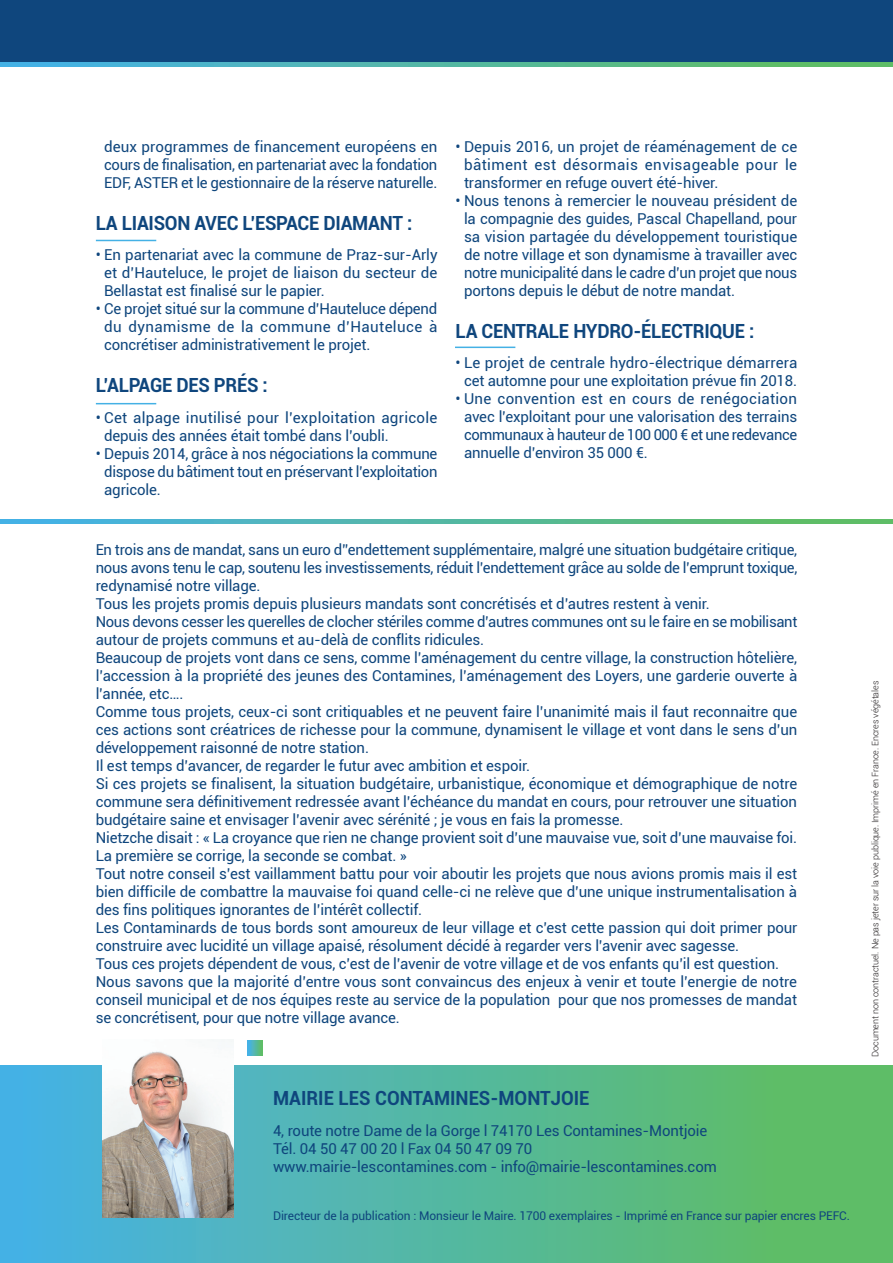
<style>
.page{position:relative;width:893px;height:1263px;background:#fff}
.page>*{position:absolute;margin:0;border:0;box-sizing:border-box;transform-origin:0 0}
.titre{font:700 19.5px "Roboto";letter-spacing:-.015em;color:#0f467d;scale:.95 1}
.texte{font:15px/18px "Roboto";letter-spacing:-.01em;color:#0f467d;text-align:justify}
.texte-2{font:15px/18px "Roboto";letter-spacing:.015em;color:#0f467d}
.texte-3{font:12px "Roboto";letter-spacing:-.01em;color:#0f467d}
.texte-4{font:300 9px "Roboto";letter-spacing:-.01em;color:#231f20}
</style>
<div class="page">
<div style="left:0;top:0;width:893px;height:64px;background:#0f467d"></div>
<div style="left:0;top:1065px;width:893px;height:198px;background:linear-gradient(to right,#47b2e7,#61be5a)"></div>
<svg style="left:0;top:62px;width:893px;height:5px;background:#53b7a2"></svg>
<svg style="left:0;top:519px;width:893px;height:5px;background:#53b7a2"></svg>
<img style="left:102px;top:1041px;width:132px;height:177px">
<hr style="left:96px;top:240px;width:60px;height:1px;background:#44b1e5">
<hr style="left:96px;top:403px;width:60px;height:1px;background:#44b1e5">
<hr style="left:455px;top:347px;width:60px;height:1px;background:#44b1e5">
<svg style="left:247px;top:1040px;width:15px;height:15px"></svg>
<p class="texte" style="left:104px;top:137px;width:335px">deux programmes de financement européens en cours de finalisation, en partenariat avec la fondation EDF, ASTER et le gestionnaire de la réserve naturelle.</p>
<p class="titre" style="left:96px;top:209px;width:335px">LA LIAISON AVEC L’ESPACE DIAMANT :</p>
<p class="texte" style="left:104px;top:245px;width:335px;text-indent:-9px">• En partenariat avec la commune de Praz-sur-Arly et d’Hauteluce, le projet de liaison du secteur de Bellastat est finalisé sur le papier.</p>
<p class="texte" style="left:104px;top:299px;width:335px;text-indent:-9px">• Ce projet situé sur la commune d’Hauteluce dépend du dynamisme de la commune d’Hauteluce à concrétiser administrativement le projet.</p>
<p class="titre" style="left:96px;top:372px;width:183px">L’ALPAGE DES PRÉS :</p>
<p class="texte-2" style="left:104px;top:408px;width:335px;text-indent:-9px">• Cet alpage inutilisé pour l’exploitation agricole depuis des années était tombé dans l’oubli.</p>
<p class="texte" style="left:104px;top:444px;width:335px;text-indent:-9px">• Depuis 2014, grâce à nos négociations la commune dispose du bâtiment tout en préservant l’exploitation agricole.</p>
<p class="texte" style="left:464px;top:137px;width:335px;text-indent:-9px">• Depuis 2016, un projet de réaménagement de ce bâtiment est désormais envisageable pour le transformer en refuge ouvert été-hiver.</p>
<p class="texte" style="left:464px;top:191px;width:335px;text-indent:-9px">• Nous tenons à remercier le nouveau président de la compagnie des guides, Pascal Chapelland, pour sa vision partagée du développement touristique de notre village et son dynamisme à travailler avec notre municipalité dans le cadre d’un projet que nous portons depuis le début de notre mandat.</p>
<p class="titre" style="left:455px;top:317px;width:316px">LA CENTRALE HYDRO-ÉLECTRIQUE :</p>
<p class="texte" style="left:455px;top:353px;width:343px;text-align:center">• Le projet de centrale hydro-électrique démarrera cet automne pour une exploitation prévue fin 2018.</p>
<p class="texte" style="left:464px;top:389px;width:335px;text-indent:-9px">• Une convention est en cours de renégociation avec l’exploitant pour une valorisation des terrains communaux à hauteur de 100 000 € et une redevance annuelle d’environ 35 000 €.</p>
<p class="texte" style="left:96px;top:540px;width:703px">En trois ans de mandat, sans un euro d’’endettement supplémentaire, malgré une situation budgétaire critique, nous avons tenu le cap, soutenu les investissements, réduit l’endettement grâce au solde de l’emprunt toxique, redynamisé notre village.</p>
<p class="texte" style="left:96px;top:594px;width:616px">Tous les projets promis depuis plusieurs mandats sont concrétisés et d’autres restent à venir.</p>
<p class="texte" style="left:96px;top:612px;width:703px">Nous devons cesser les querelles de clocher stériles comme d’autres communes ont su le faire en se mobilisant autour de projets communs et au-delà de conflits ridicules.</p>
<p class="texte" style="left:96px;top:648px;width:703px">Beaucoup de projets vont dans ce sens, comme l’aménagement du centre village, la construction hôtelière, l’accession à la propriété des jeunes des Contamines, l’aménagement des Loyers, une garderie ouverte à l’année, etc….</p>
<p class="texte" style="left:96px;top:702px;width:703px">Comme tous projets, ceux-ci sont critiquables et ne peuvent faire l’unanimité mais il faut reconnaitre que ces actions sont créatrices de richesse pour la commune, dynamisent le village et vont dans le sens d’un développement raisonné de notre station.</p>
<p class="texte" style="left:96px;top:756px;width:436px">Il est temps d’avancer, de regarder le futur avec ambition et espoir.</p>
<p class="texte" style="left:96px;top:774px;width:703px">Si ces projets se finalisent, la situation budgétaire, urbanistique, économique et démographique de notre commune sera définitivement redressée avant l’échéance du mandat en cours, pour retrouver une situation budgétaire saine et envisager l’avenir avec sérénité ; je vous en fais la promesse.</p>
<p class="texte" style="left:96px;top:828px;width:703px">Nietzche disait : « La croyance que rien ne change provient soit d’une mauvaise vue, soit d’une mauvaise foi.<br>La première se corrige, la seconde se combat. »</p>
<p class="texte" style="left:96px;top:864px;width:703px">Tout notre conseil s’est vaillamment battu pour voir aboutir les projets que nous avions promis mais il est bien difficile de combattre la mauvaise foi quand celle-ci ne relève que d’une unique instrumentalisation à des fins politiques ignorantes de l’intérêt collectif.</p>
<p class="texte" style="left:96px;top:918px;width:703px">Les Contaminards de tous bords sont amoureux de leur village et c’est cette passion qui doit primer pour construire avec lucidité un village apaisé, résolument décidé à regarder vers l’avenir avec sagesse.</p>
<p class="texte" style="left:96px;top:954px;width:685px">Tous ces projets dépendent de vous, c’est de l’avenir de votre village et de vos enfants qu’il est question.</p>
<p class="texte" style="left:96px;top:972px;width:703px">Nous savons que la majorité d’entre vous sont convaincus des enjeux à venir et toute l’energie de notre conseil municipal et de nos équipes reste au service de la population pour que nos promesses de mandat se concrétisent, pour que notre village avance.</p>
<p class="titre" style="left:273px;top:1085px;width:335px">MAIRIE LES CONTAMINES-MONTJOIE</p>
<p class="texte" style="left:273px;top:1121px;width:445px;text-align:left">4, route notre Dame de la Gorge l 74170 Les Contamines-Montjoie<br>Tél. 04 50 47 00 20 l Fax 04 50 47 09 70 www.mairie-lescontamines.com - info@mairie-lescontamines.com</p>
<p class="texte-3" style="left:273px;top:1207px;width:578px">Directeur de la publication : Monsieur le Maire. 1700 exemplaires - Imprimé en France sur papier encres PEFC.</p>
<p class="texte-4" style="left:869px;top:1057px;width:377px;rotate:-90deg">Document non contractuel. Ne pas jeter sur la voie publique. Imprimé en France. Encres végétales</p>
</div>
